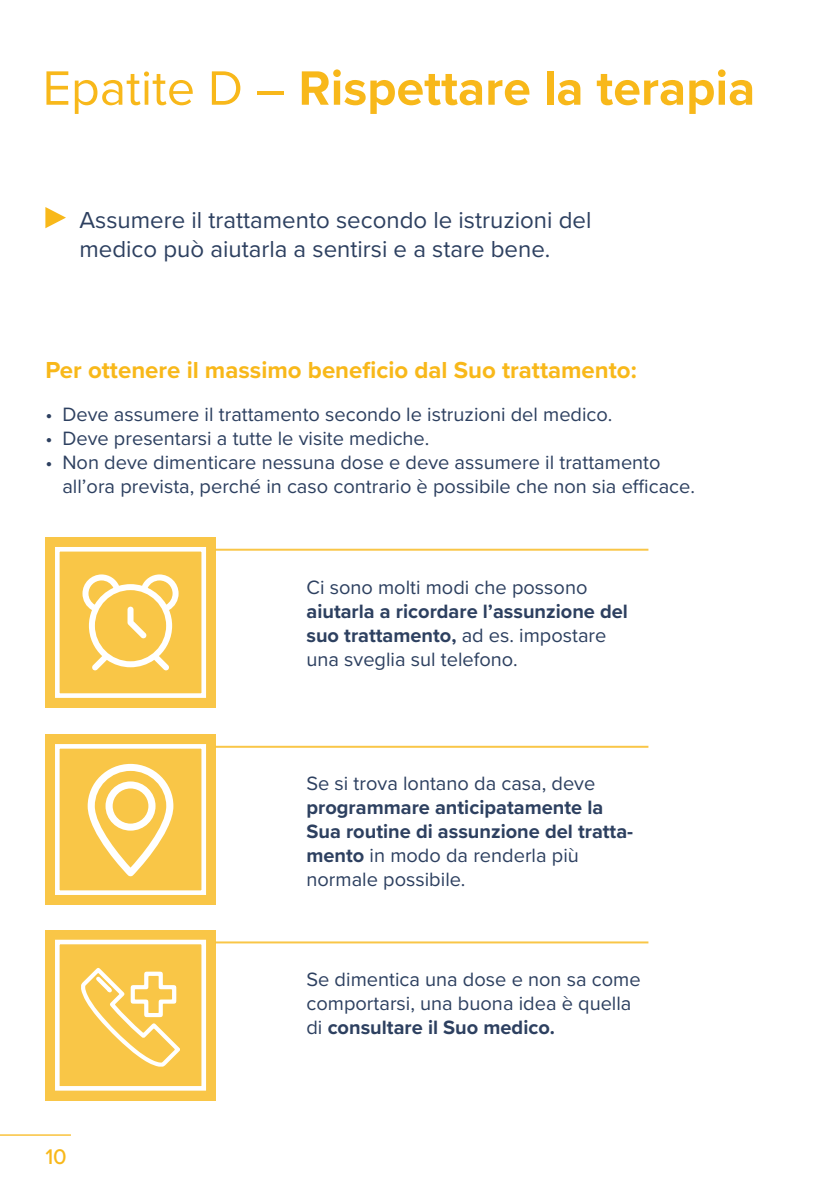
<style>
.page{position:relative;width:840px;height:1191px;background:#fff}
.page>*{position:absolute;margin:0;border:0;box-sizing:border-box;transform-origin:0 0}
.t1{font:700 50px "Proxima Nova";color:#f8b81a}
.t2{font:24px/29px "Proxima Nova";color:#2d4060}
.t3{font:700 24px "Proxima Nova";color:#f8b81a}
.t4{font:500 22px "Proxima Nova";color:#f8b81a}
.t5{font:20px/24px "Proxima Nova";color:#2d4060}
.t6{font:700 20px/24px "Proxima Nova";color:#2d4060}
.s1{font-weight:400}
.s2{font-weight:700}
</style>
<div class="page">
<hr style="left:0;top:1134px;width:71px;height:1px;background:#f8b81a">
<hr style="left:215px;top:549px;width:433px;height:2px;background:#f8b81a">
<svg style="left:45px;top:207px;width:21px;height:21px"></svg>
<div style="left:45px;top:537px;width:170px;height:170px;background:#f9c647"></div>
<div style="left:45px;top:734px;width:170px;height:170px;background:#f9c647"></div>
<div style="left:45px;top:930px;width:170px;height:170px;background:#f9c647"></div>
<hr style="left:215px;top:746px;width:433px;height:2px;background:#f8b81a">
<hr style="left:215px;top:941px;width:433px;height:2px;background:#f8b81a">
<div style="left:55px;top:547px;width:151px;height:151px;border:5px solid #fff"></div>
<div style="left:55px;top:744px;width:151px;height:151px;border:5px solid #fff"></div>
<div style="left:55px;top:939px;width:151px;height:151px;border:5px solid #fff"></div>
<svg style="left:81px;top:968px;width:99px;height:98px"></svg>
<svg style="left:82px;top:574px;width:96px;height:96px"></svg>
<svg style="left:88px;top:764px;width:85px;height:112px"></svg>
<h1 class="t1" style="left:43px;top:51px;width:713px"><span class="s1">Epatite D –</span> Rispettare la terapia</h1>
<p class="t2" style="left:79px;top:205px;width:513px">Assumere il trattamento secondo le istruzioni del medico può aiutarla a sentirsi e a stare bene.</p>
<p class="t3" style="left:45px;top:352px;width:592px">Per ottenere il massimo beneficio dal Suo trattamento:</p>
<p class="t5" style="left:45px;top:402px;width:568px">• Deve assumere il trattamento secondo le istruzioni del medico.</p>
<p class="t5" style="left:45px;top:426px;width:385px">• Deve presentarsi a tutte le visite mediche.</p>
<p class="t5" style="left:62px;top:450px;width:633px;text-indent:-17px">• Non deve dimenticare nessuna dose e deve assumere il trattamento all’ora prevista, perché in caso contrario è possibile che non sia efficace.</p>
<p class="t5" style="left:306px;top:575px;width:282px">Ci sono molti modi che possono</p>
<p class="t6" style="left:306px;top:599px;width:323px">aiutarla a ricordare l’assunzione del suo trattamento, <span class="s1">ad es. impostare una sveglia sul telefono.</span></p>
<p class="t5" style="left:306px;top:770px;width:290px">Se si trova lontano da casa, deve</p>
<p class="t6" style="left:306px;top:795px;width:328px">programmare anticipatamente la<br>Sua routine di assunzione del tratta&shy;mento <span class="s1">in modo da renderla più normale possibile.</span></p>
<p class="t4" style="left:45px;top:1139px;width:23px">10</p>
<p class="t5" style="left:306px;top:966px;width:335px">Se dimentica una dose e non sa come comportarsi, una buona idea è quella di <span class="s2">consultare il Suo medico.</span></p>
</div>
